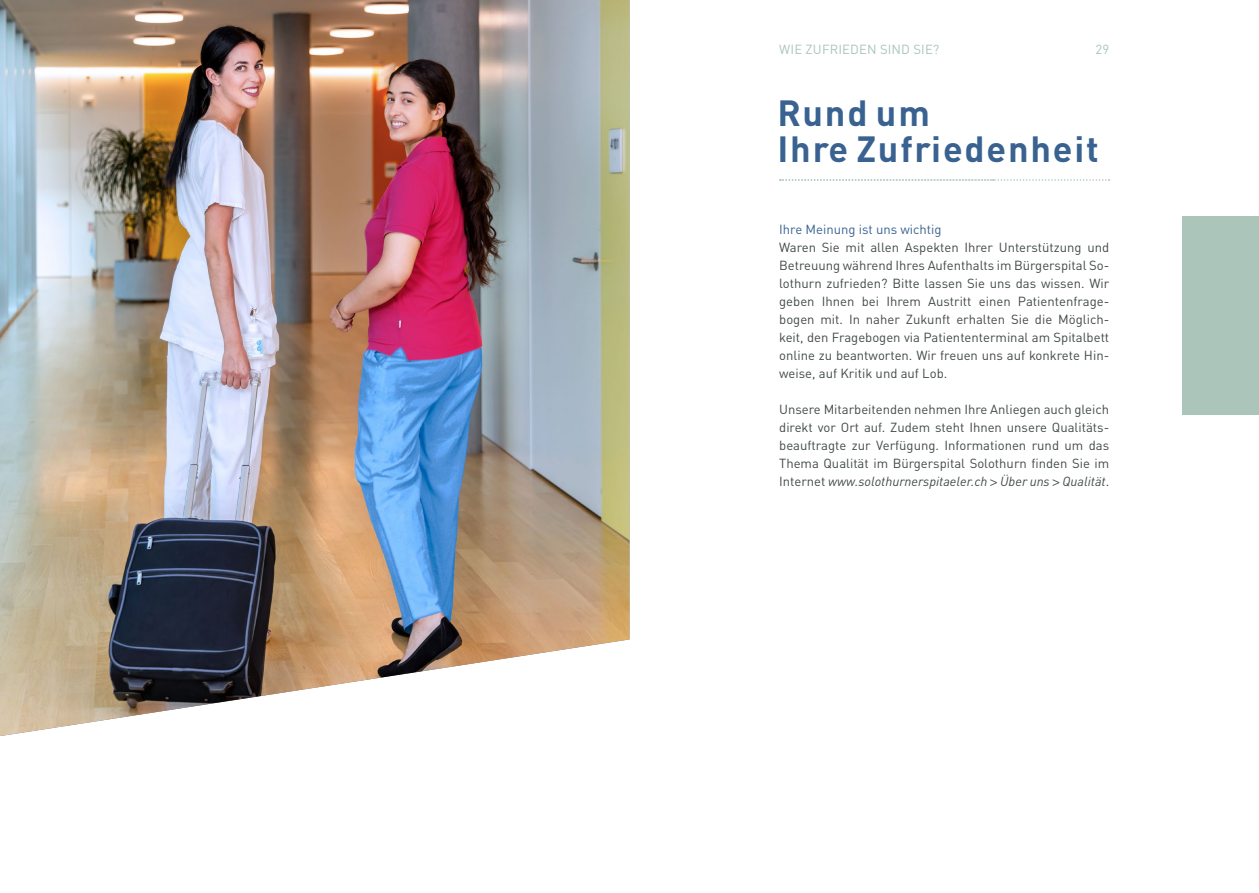
<style>
.page{position:relative;width:1259px;height:893px;background:#fff}
.page>*{position:absolute;margin:0;border:0;box-sizing:border-box;transform-origin:0 0}
._04_Obertitel{font:700 36px/36px "DINOT";letter-spacing:.05em;color:#396291}
._02_Grundtext_8_7_12{font:13.05px/18px "DINOT";color:#424a48}
._04_Titel{font:13.05px "DINOT";color:#396291}
._00_Paginierung_Spitzmarken{font:13.05px "DINOT";letter-spacing:.01em;color:#abc5bb}
.s1{font-style:italic}
.s2{font-family:"Helvetica Neue"}
</style>
<div class="page">
<img style="left:0;top:0;width:629px;height:736px">
<svg style="left:780px;top:179px;width:329px;height:2px"></svg>
<div style="left:1182px;top:216px;width:77px;height:198px;background:#abc5bb"></div>
<p class="_00_Paginierung_Spitzmarken" style="left:779px;top:39px;width:162px">WIE ZUFRIEDEN SIND SIE?</p>
<p class="_00_Paginierung_Spitzmarken" style="left:1095px;top:39px;width:15px">29</p>
<p class="_04_Obertitel" style="left:777px;top:92px;width:323px">Rund um<br>Ihre Zufriedenheit</p>
<p class="_04_Titel" style="left:779px;top:219px;width:164px">Ihre Meinung ist uns wichtig</p>
<p class="_02_Grundtext_8_7_12" style="left:779px;top:237px;width:331px">Waren Sie mit allen Aspekten Ihrer Unterstützung und Betreuung während Ihres Aufenthalts im Bürgerspital So&shy;lothurn zufrieden? Bitte lassen Sie uns das wissen. Wir geben Ihnen bei Ihrem Austritt einen Patientenfrage&shy;bogen mit. In naher Zukunft erhalten Sie die Möglich&shy;keit, den Fragebogen via Patiententerminal am Spitalbett online zu beantworten. Wir freuen uns auf konkrete Hin&shy;weise, auf Kritik und auf Lob.</p>
<p class="_02_Grundtext_8_7_12" style="left:779px;top:399px;width:331px">Unsere Mitarbeitenden nehmen Ihre Anliegen auch gleich direkt vor Ort auf. Zudem steht Ihnen unsere Qualitäts&shy;beauftragte zur Verfügung. Informationen rund um das Thema Qualität im Bürgerspital Solothurn finden Sie im Internet <span class="s1">www.solothurnerspitaeler.ch</span> <span class="s2">&gt;</span> <span class="s1">Über uns</span> <span class="s2">&gt;</span> <span class="s1">Qualität</span>.</p>
</div>
